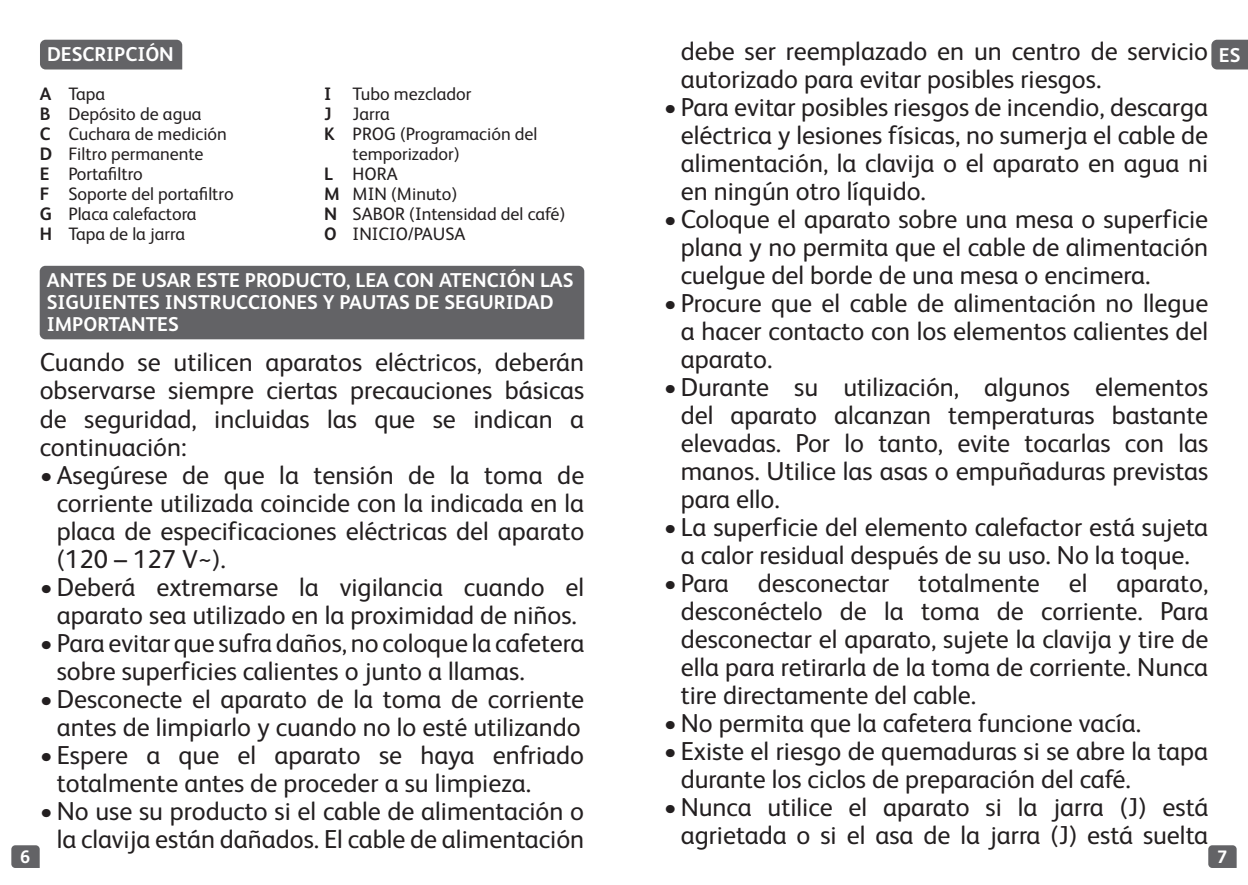
<style>
.page{position:relative;width:1248px;height:885px;background:#fff}
.page>*{position:absolute;margin:0;border:0;box-sizing:border-box;transform-origin:0 0}
.t1{font:26px/28px "FS Albert";color:#231f20;text-align:justify}
.t2{font:700 20px/22px "FS Albert";color:#fff}
.t3{font:18px/20px "FS Albert";color:#231f20}
.t4{font:700 18px "FS Albert";color:#fff}
.s1{font-weight:700}
</style>
<div class="page">
<svg style="left:1208px;top:845px;width:28px;height:22px"></svg>
<svg style="left:11px;top:845px;width:29px;height:22px"></svg>
<svg style="left:1211px;top:40px;width:36px;height:29px"></svg>
<div style="left:40px;top:266px;width:544px;height:73px;background:#636366"></div>
<div style="left:40px;top:40px;width:142px;height:29px;background:#636366"></div>
<p class="t1" style="left:680px;top:36px;width:529px">debe ser reemplazado en un centro de servicio autorizado para evitar posibles riesgos.</p>
<p class="t1" style="left:680px;top:92px;width:529px;text-indent:-17px">• Para evitar posibles riesgos de incendio, descarga eléctrica y lesiones físicas, no sumerja el cable de alimentación, la clavija o el aparato en agua ni en ningún otro líquido.</p>
<p class="t1" style="left:680px;top:204px;width:529px;text-indent:-17px">•Coloque el aparato sobre una mesa o superficie plana y no permita que el cable de alimentación cuelgue del borde de una mesa o encimera.</p>
<p class="t1" style="left:680px;top:288px;width:529px;text-indent:-17px">• Procure que el cable de alimentación no llegue a hacer contacto con los elementos calientes del aparato.</p>
<p class="t1" style="left:680px;top:372px;width:529px;text-indent:-17px">•Durante su utilización, algunos elementos del aparato alcanzan temperaturas bastante elevadas. Por lo tanto, evite tocarlas con las manos. Utilice las asas o empuñaduras previstas para ello.</p>
<p class="t1" style="left:663px;top:512px;width:546px;text-align:center">• La superficie del elemento calefactor está sujeta a calor residual después de su uso. No la toque.</p>
<p class="t1" style="left:680px;top:568px;width:529px;text-indent:-17px">• Para desconectar totalmente el aparato, desconéctelo de la toma de corriente. Para desconectar el aparato, sujete la clavija y tire de ella para retirarla de la toma de corriente. Nunca tire directamente del cable.</p>
<p class="t1" style="left:663px;top:708px;width:479px">•No permita que la cafetera funcione vacía.</p>
<p class="t1" style="left:680px;top:736px;width:529px;text-indent:-17px">• Existe el riesgo de quemaduras si se abre la tapa durante los ciclos de preparación del café.</p>
<p class="t1" style="left:663px;top:792px;width:546px;text-align:right">•Nunca utilice el aparato si la jarra (J) está agrietada o si el asa de la jarra (J) está suelta</p>
<p class="t2" style="left:47px;top:42px;width:128px">DESCRIPCIÓN</p>
<p class="t3" style="left:40px;top:83px;width:195px"><span class="s1">A</span> Tapa<br><span class="s1">B</span> Depósito de agua<br><span class="s1">C</span> Cuchara de medición<br><span class="s1">D</span> Filtro permanente<br><span class="s1">E</span> Portafiltro<br><span class="s1">F</span> Soporte del portafiltro<br><span class="s1">G</span> Placa calefactora<br><span class="s1">H</span> Tapa de la jarra</p>
<p class="t3" style="left:324px;top:83px;width:149px"><span class="s1">I</span> Tubo mezclador</p>
<p class="t2" style="left:1218px;top:43px;width:23px">ES</p>
<p class="t3" style="left:324px;top:103px;width:67px"><span class="s1">J</span> Jarra</p>
<p class="t3" style="left:324px;top:123px;width:215px"><span class="s1">K</span> PROG (Programación del</p>
<p class="t3" style="left:352px;top:143px;width:108px">temporizador)</p>
<p class="t3" style="left:324px;top:163px;width:75px"><span class="s1">L</span> HORA</p>
<p class="t3" style="left:324px;top:183px;width:134px"><span class="s1">M</span> MIN (Minuto)</p>
<p class="t3" style="left:324px;top:203px;width:242px"><span class="s1">N</span> SABOR (Intensidad del café)</p>
<p class="t3" style="left:324px;top:223px;width:143px"><span class="s1">O</span> INICIO/PAUSA</p>
<p class="t2" style="left:47px;top:268px;width:528px">ANTES DE USAR ESTE PRODUCTO, LEA CON ATENCIÓN LAS<br>SIGUIENTES INSTRUCCIONES Y PAUTAS DE SEGURIDAD<br>IMPORTANTES</p>
<p class="t1" style="left:40px;top:347px;width:546px">Cuando se utilicen aparatos eléctricos, deberán observarse siempre ciertas precauciones básicas de seguridad, incluidas las que se indican a continuación:</p>
<p class="t1" style="left:57px;top:459px;width:529px;text-indent:-17px">•Asegúrese de que la tensión de la toma de corriente utilizada coincide con la indicada en la placa de especificaciones eléctricas del aparato (120 – 127 V~).</p>
<p class="t1" style="left:40px;top:571px;width:546px;text-align:center">•Deberá extremarse la vigilancia cuando el aparato sea utilizado en la proximidad de niños.</p>
<p class="t1" style="left:57px;top:627px;width:529px;text-indent:-17px">• Para evitar que sufra daños, no coloque la cafetera sobre superficies calientes o junto a llamas.</p>
<p class="t1" style="left:40px;top:683px;width:546px;text-align:center">•Desconecte el aparato de la toma de corriente antes de limpiarlo y cuando no lo esté utilizando</p>
<p class="t1" style="left:57px;top:739px;width:529px;text-indent:-17px">• Espere a que el aparato se haya enfriado totalmente antes de proceder a su limpieza.</p>
<p class="t1" style="left:40px;top:795px;width:546px;text-align:right">•No use su producto si el cable de alimentación o la clavija están dañados. El cable de alimentación</p>
<p class="t4" style="left:20px;top:844px;width:12px">6</p>
<p class="t4" style="left:1217px;top:844px;width:12px">7</p>
</div>
